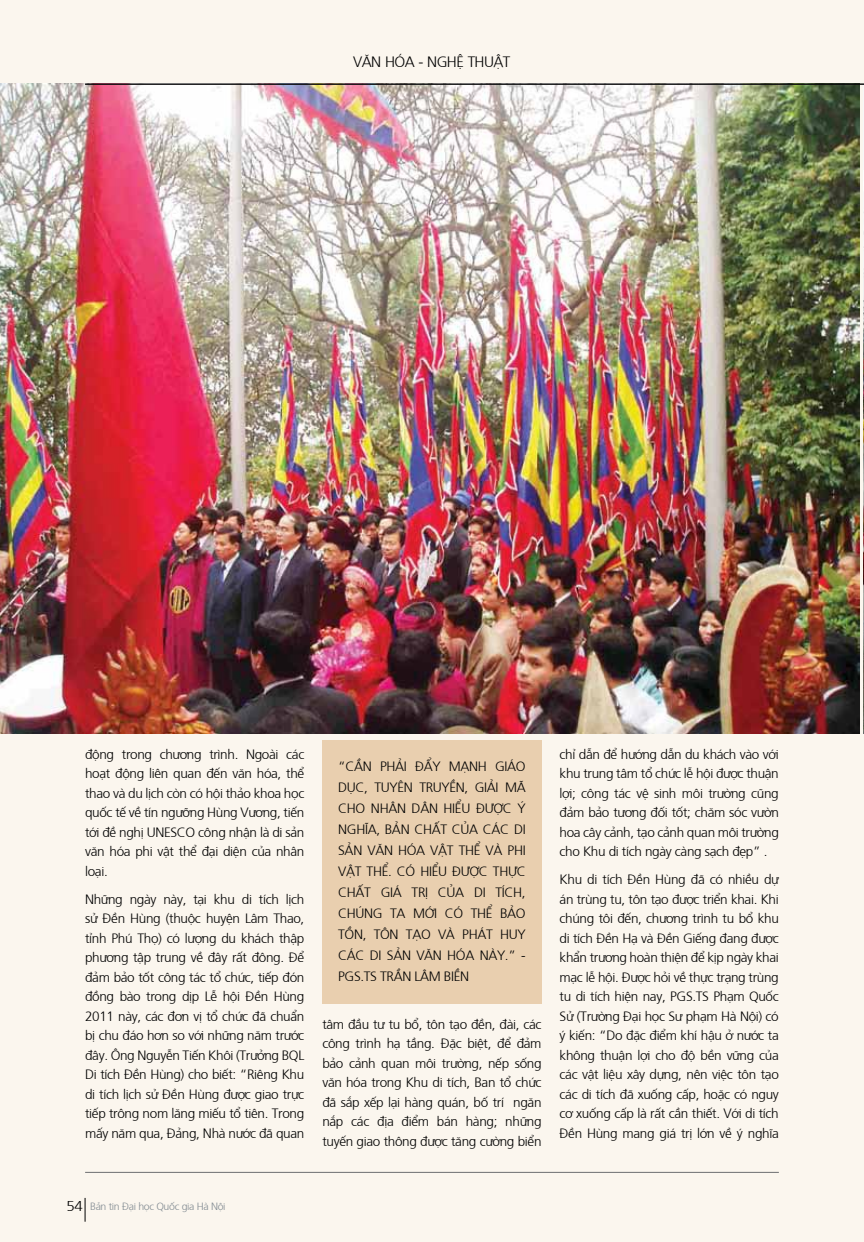
<style>
.page{position:relative;width:864px;height:1242px;background:#fff}
.page>*{position:absolute;margin:0;border:0;box-sizing:border-box;transform-origin:0 0}
.t1{font:300 15px "Frutiger";letter-spacing:-.04em;color:#000}
.t2{font:300 13.5px/19.5px "Frutiger";letter-spacing:-.025em;color:#000;text-align:justify}
.t3{font:300 10.5px "Frutiger";letter-spacing:-.03em;color:#828b92}
.s1{font-size:14.25px;color:#000}
</style>
<div class="page">
<div style="left:0;top:0;width:863px;height:1242px;background:#fbf6ee"></div>
<img style="left:0;top:84px;width:859px;height:649px">
<div style="left:322px;top:740px;width:219px;height:263px;background:#e9cfaf"></div>
<img style="left:863px;top:84px;width:1px;height:649px">
<hr style="left:85px;top:1172px;width:693px;height:1px;background:#6d6e71">
<svg style="left:85px;top:1198px;width:1px;height:23px"></svg>
<hr style="left:85px;top:84px;width:778px;height:1px;background:#0a0a0b">
<p class="t1" style="left:353px;top:51px;width:150px">VĂN HÓA - NGHỆ THUẬT</p>
<p class="t2" style="left:85px;top:743px;width:221px">động trong chương trình. Ngoài các hoạt động liên quan đến văn hóa, thể thao và du lịch còn có hội thảo khoa học quốc tế về tín ngưỡng Hùng Vương, tiến tới đề nghị UNESCO công nhận là di sản văn hóa phi vật thể đại diện của nhân loại.</p>
<p class="t2" style="left:85px;top:888px;width:221px">Những ngày này, tại khu di tích lịch sử Đền Hùng (thuộc huyện Lâm Thao, tỉnh Phú Thọ) có lượng du khách thập phương tập trung về đây rất đông. Để đảm bảo tốt công tác tổ chức, tiếp đón đồng bào trong dịp Lễ hội Đền Hùng 2011 này, các đơn vị tổ chức đã chuẩn bị chu đáo hơn so với những năm trước đây. Ông Nguyễn Tiến Khôi (Trưởng BQL Di tích Đền Hùng) cho biết: “Riêng Khu di tích lịch sử Đền Hùng được giao trực tiếp trông nom lăng miếu tổ tiên. Trong mấy năm qua, Đảng, Nhà nước đã quan</p>
<p class="t2" style="left:338px;top:755px;width:189px;line-height:21px;text-align:left">“Cần phải đẩy mạnh g iáo dục, tuyên truyền, g iải mã cho nhân dân hiểu được ý nghĩa, bản chất của các di sản văn hóa vật thể và phi vật thể. Có hiểu được thực chất g iá trị của di tích , chúng ta mới có th ể bảo tồn, tôn tạo và phát huy các di sản văn h óa này.” -<br>PGS.TS Trần Lâm Biền</p>
<p class="t2" style="left:322px;top:1013px;width:221px">tâm đầu tư tu bổ, tôn tạo đền, đài, các công trình hạ tầng. Đặc biệt, để đảm bảo cảnh quan môi trường, nếp sống văn hóa trong Khu di tích, Ban tổ chức đã sắp xếp lại hàng quán, bố trí ngăn nắp các địa điểm bán hàng; những tuyến giao thông được tăng cường biển</p>
<p class="t2" style="left:559px;top:743px;width:221px">chỉ dẫn để hướng dẫn du khách vào với khu trung tâm tổ chức lễ hội được thuận lợi; công tác vệ sinh môi trường cũng đảm bảo tương đối tốt; chăm sóc vườn hoa cây cảnh, tạo cảnh quan môi trường cho Khu di tích ngày càng sạch đẹp” .</p>
<p class="t2" style="left:559px;top:869px;width:221px">Khu di tích Đền Hùng đã có nhiều dự án trùng tu, tôn tạo được triển khai. Khi chúng tôi đến, chương trình tu bổ khu di tích Đền Hạ và Đền Giếng đang được khẩn trương hoàn thiện để kịp ngày khai mạc lễ hội. Được hỏi về thực trạng trùng tu di tích hiện nay, PGS.TS Phạm Quốc Sử (Trường Đại học Sư phạm Hà Nội) có ý kiến: “Do đặc điểm khí hậu ở nước ta không thuận lợi cho độ bền vững của các vật liệu xây dựng, nên việc tôn tạo các di tích đã xuống cấp, hoặc có nguy cơ xuống cấp là rất cần thiết. Với di tích Đền Hùng mang giá trị lớn về ý nghĩa</p>
<p class="t3" style="left:67px;top:1198px;width:160px"><span class="s1">54</span> Bản tin Đại học Quốc gia Hà Nội</p>
</div>
